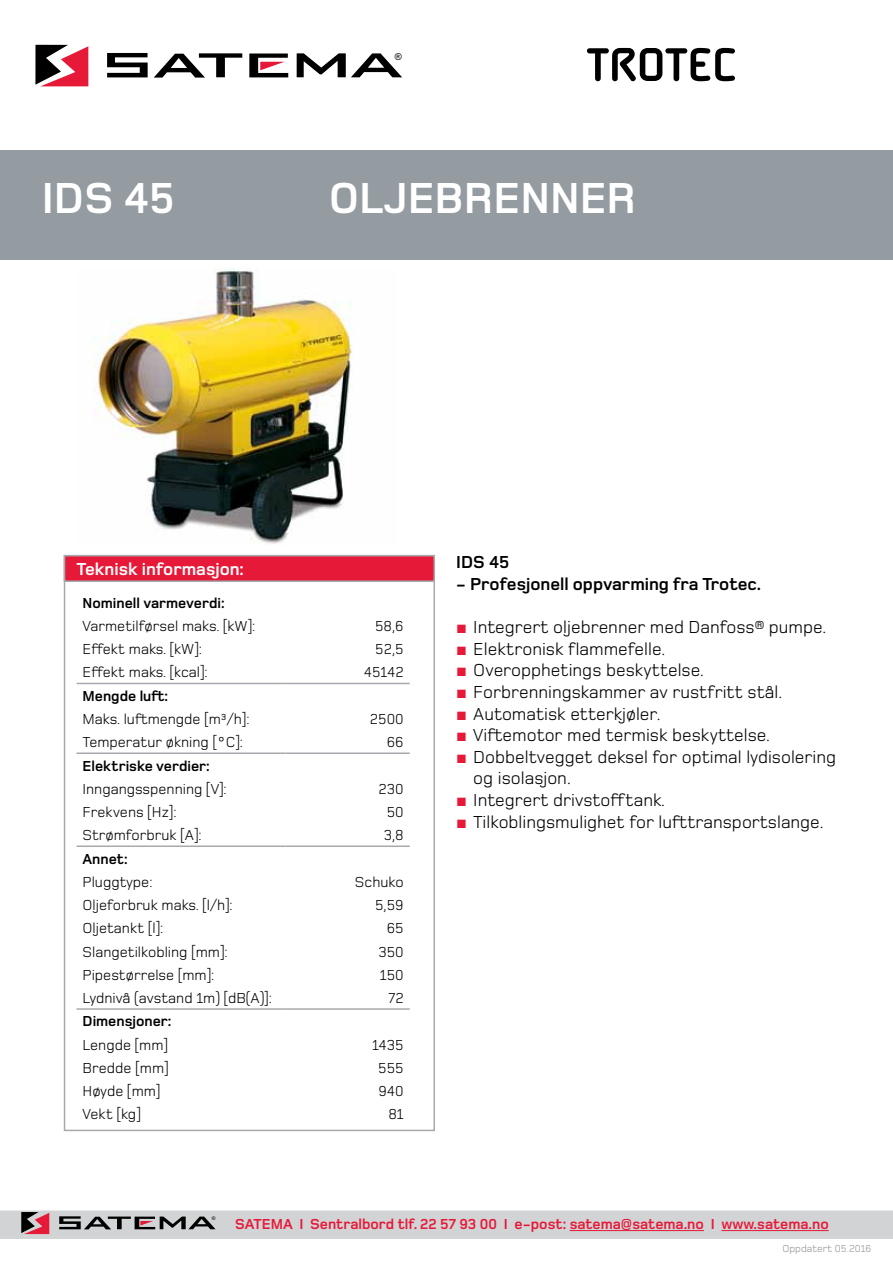
<style>
.page{position:relative;width:893px;height:1263px;background:#fff}
.page>*{position:absolute;margin:0;border:0;box-sizing:border-box;transform-origin:0 0}
.t1{font:700 51px "Alega";color:#000}
.t2{font:700 45px "Foundry Monoline";color:#fff}
.t3{font:18px/21.6px "Foundry Monoline";color:#000}
.t4{font:700 18px "Foundry Monoline";color:#000}
.t5{font:700 18px "Foundry Monoline";color:#fff}
.t6{font:15px "Foundry Monoline";color:#000}
.t7{font:700 15px "Foundry Monoline";color:#e71939}
.t8{font:700 15px "Foundry Monoline";color:#000}
.t9{font:10.5px "Foundry Monoline";color:#939598}
.t10{font:9.6px "Arial";color:#000}
.t11{font:5.1px "Arial";color:#000}
.s1{font-family:"Arial";color:#e71939}
</style>
<div class="page">
<svg style="left:35px;top:45px;width:53px;height:41px"></svg>
<svg style="left:107px;top:53px;width:41px;height:24px"></svg>
<svg style="left:154px;top:53px;width:88px;height:25px"></svg>
<svg style="left:297px;top:53px;width:105px;height:24px"></svg>
<svg style="left:249px;top:54px;width:39px;height:23px"></svg>
<svg style="left:0;top:1210px;width:893px;height:29px;background:#c9c8ca"></svg>
<hr style="left:570px;top:1230px;width:134px;height:1px;background:#e71939">
<hr style="left:721px;top:1230px;width:108px;height:1px;background:#e71939">
<div style="left:0;top:150px;width:893px;height:109px;background:#949ca1"></div>
<hr style="left:77px;top:683px;width:208px;height:1px;background:#a7a9ac">
<hr style="left:285px;top:683px;width:125px;height:1px;background:#a7a9ac">
<hr style="left:77px;top:752px;width:208px;height:2px;background:#a7a9ac">
<hr style="left:285px;top:752px;width:125px;height:2px;background:#a7a9ac">
<hr style="left:77px;top:845px;width:208px;height:2px;background:#a7a9ac">
<hr style="left:285px;top:845px;width:125px;height:2px;background:#a7a9ac">
<hr style="left:77px;top:1008px;width:208px;height:2px;background:#a7a9ac">
<hr style="left:285px;top:1008px;width:125px;height:2px;background:#a7a9ac">
<div style="left:64px;top:555px;width:371px;height:576px;border:2px solid #a7a9ac"></div>
<div style="left:64px;top:555px;width:371px;height:27px;background:#e71939;border:2px solid #a7a9ac"></div>
<img style="left:93px;top:269px;width:260px;height:275px">
<p class="t10" style="left:395px;top:50px;width:9px">®</p>
<h1 class="t1" style="left:586px;top:38px;width:152px">TROTEC</h1>
<h2 class="t2" style="left:42px;top:174px;width:135px">ids 45</h2>
<h2 class="t2" style="left:329px;top:174px;width:309px">oljebrenner</h2>
<p class="t5" style="left:77px;top:560px;width:169px">Teknisk informasjon:</p>
<p class="t8" style="left:83px;top:595px;width:144px">Nominell varmeverdi:</p>
<p class="t6" style="left:83px;top:618px;width:174px">Varmetilførsel maks. [kW]:</p>
<p class="t6" style="left:375px;top:618px;width:30px">58,6</p>
<p class="t6" style="left:83px;top:641px;width:121px">Effekt maks. [kW]:</p>
<p class="t6" style="left:375px;top:641px;width:30px">52,5</p>
<p class="t6" style="left:83px;top:664px;width:127px">Effekt maks. [kcal]:</p>
<p class="t6" style="left:364px;top:664px;width:41px">45142</p>
<p class="t8" style="left:83px;top:688px;width:87px">Mengde luft:</p>
<p class="t6" style="left:83px;top:711px;width:169px">Maks. luftmengde [m³/h]:</p>
<p class="t6" style="left:370px;top:711px;width:35px">2500</p>
<p class="t6" style="left:83px;top:734px;width:162px">Temperatur økning [°C]:</p>
<p class="t6" style="left:387px;top:734px;width:18px">66</p>
<p class="t8" style="left:83px;top:757px;width:129px">Elektriske verdier:</p>
<p class="t6" style="left:83px;top:781px;width:146px">Inngangsspenning [V]:</p>
<p class="t6" style="left:379px;top:781px;width:27px">230</p>
<p class="t6" style="left:83px;top:804px;width:96px">Frekvens [Hz]:</p>
<p class="t6" style="left:387px;top:804px;width:19px">50</p>
<p class="t6" style="left:83px;top:827px;width:121px">Strømforbruk [A]:</p>
<p class="t6" style="left:384px;top:827px;width:22px">3,8</p>
<p class="t8" style="left:83px;top:850px;width:47px">Annet:</p>
<p class="t6" style="left:83px;top:874px;width:72px">Pluggtype:</p>
<p class="t6" style="left:355px;top:874px;width:50px">Schuko</p>
<p class="t6" style="left:83px;top:897px;width:152px">Oljeforbruk maks. [l/h]:</p>
<p class="t6" style="left:375px;top:897px;width:30px">5,59</p>
<p class="t6" style="left:83px;top:920px;width:82px">Oljetankt [l]:</p>
<p class="t6" style="left:387px;top:920px;width:18px">65</p>
<p class="t6" style="left:83px;top:943px;width:147px">Slangetilkobling [mm]:</p>
<p class="t6" style="left:378px;top:943px;width:27px">350</p>
<p class="t6" style="left:83px;top:967px;width:133px">Pipestørrelse [mm]:</p>
<p class="t6" style="left:380px;top:967px;width:25px">150</p>
<p class="t6" style="left:83px;top:990px;width:191px">Lydnivå (avstand 1m) [dB(A)]:</p>
<p class="t6" style="left:388px;top:990px;width:17px">72</p>
<p class="t8" style="left:83px;top:1013px;width:90px">Dimensjoner:</p>
<p class="t6" style="left:83px;top:1036px;width:87px">Lengde [mm]</p>
<p class="t6" style="left:372px;top:1036px;width:33px">1435</p>
<p class="t6" style="left:83px;top:1060px;width:88px">Bredde [mm]</p>
<p class="t6" style="left:378px;top:1060px;width:27px">555</p>
<p class="t6" style="left:83px;top:1083px;width:79px">Høyde [mm]</p>
<p class="t6" style="left:378px;top:1083px;width:27px">940</p>
<p class="t6" style="left:83px;top:1106px;width:60px">Vekt [kg]</p>
<p class="t6" style="left:388px;top:1106px;width:17px">81</p>
<p class="t4" style="left:456px;top:553px;width:55px">IDS 45</p>
<p class="t4" style="left:456px;top:574px;width:306px">- Profesjonell oppvarming fra Trotec.</p>
<p class="t3" style="left:456px;top:616px;width:372px"><span class="s1">■</span> Integrert oljebrenner med Danfoss® pumpe.</p>
<p class="t3" style="left:456px;top:638px;width:211px"><span class="s1">■</span> Elektronisk flammefelle.</p>
<p class="t3" style="left:456px;top:660px;width:249px"><span class="s1">■</span> Overopphetings beskyttelse.</p>
<p class="t3" style="left:456px;top:681px;width:327px"><span class="s1">■</span> Forbrenningskammer av rustfritt stål.</p>
<p class="t3" style="left:456px;top:703px;width:206px"><span class="s1">■</span> Automatisk etterkjøler.</p>
<p class="t3" style="left:456px;top:724px;width:315px"><span class="s1">■</span> Viftemotor med termisk beskyttelse.</p>
<p class="t3" style="left:473px;top:746px;width:364px;text-indent:-17px"><span class="s1">■</span> Dobbeltvegget deksel for optimal lydisolering og isolasjon.</p>
<p class="t3" style="left:456px;top:789px;width:210px"><span class="s1">■</span> Integrert drivstofftank.</p>
<p class="t3" style="left:456px;top:811px;width:369px"><span class="s1">■</span> Tilkoblingsmulighet for lufttransportslange.</p>
<p class="t11" style="left:212px;top:1215px;width:5px">®</p>
<p class="t7" style="left:235px;top:1216px;width:595px">SATEMA I Sentralbord tlf. 22 57 93 00 I e-post: satema@satema.no I www.satema.no</p>
<p class="t9" style="left:782px;top:1243px;width:91px">Oppdatert 05.2016</p>
</div>
